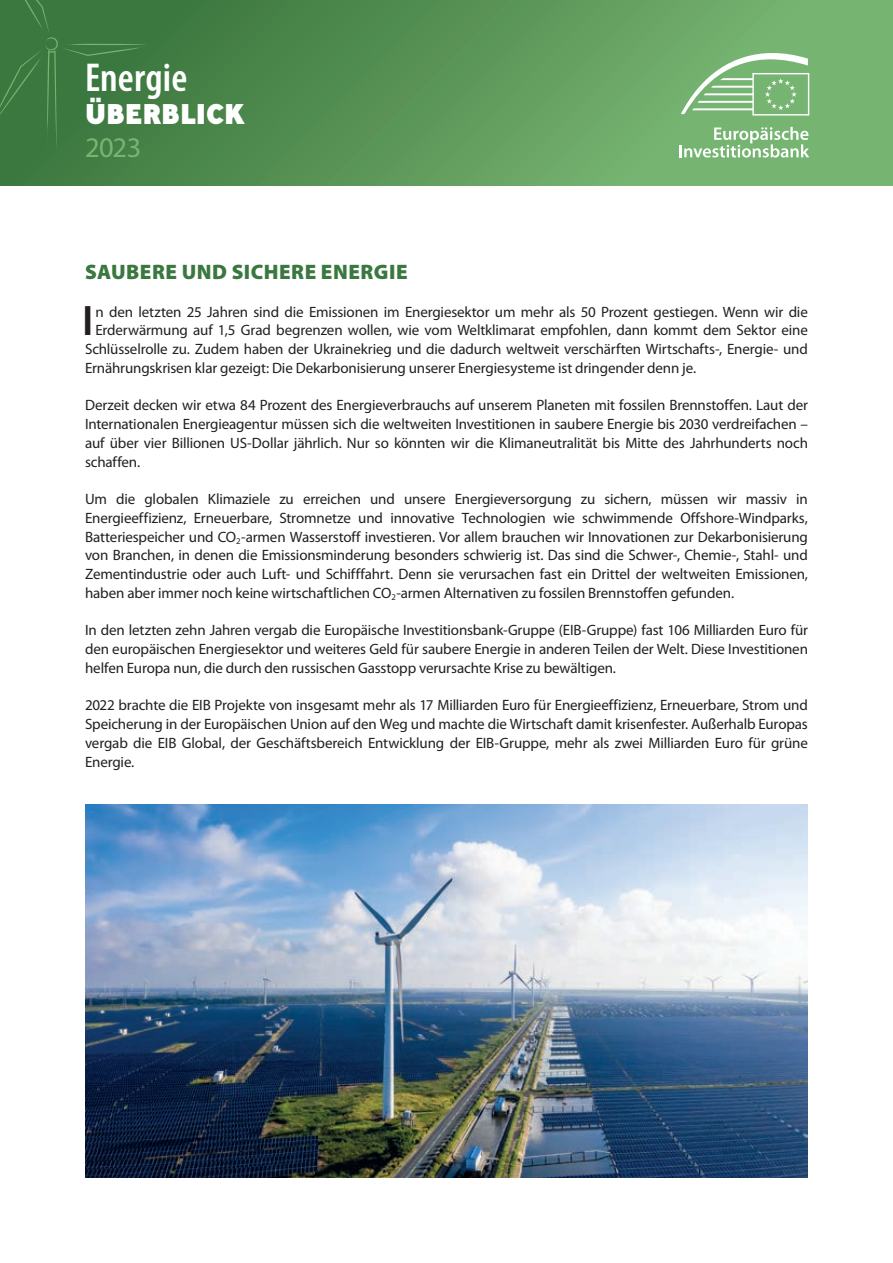
<style>
.page{position:relative;width:893px;height:1263px;background:#fff}
.page>*{position:absolute;margin:0;border:0;box-sizing:border-box;transform-origin:0 0}
.TEXTE_COURANT_LETTRI{font:600 42.75px "Myriad Pro";color:#231f20}
.t1{font:600 condensed 40.5px "Myriad Pro";letter-spacing:.005em;color:#fff}
.t2{font:800 28.5px "Ministry";color:#fff}
.t3{font:28.5px "Myriad Pro";color:#76b571}
.TITRE_COULEUR_TEXTE{font:900 21px "Myriad Pro";letter-spacing:.025em;color:#3a7840}
.TEXTE_COURANT{font:15px/18.8px "Myriad Pro";letter-spacing:-.01em;color:#231f20;text-align:justify}
.TEXTE_COURANT_LETTRI-2{font:15px "Myriad Pro";letter-spacing:-.01em;color:#231f20}
</style>
<div class="page">
<div style="left:0;top:0;width:893px;height:185px;background:linear-gradient(to right,#3a743c,#7ebc77)"></div>
<svg style="left:0;top:0;width:152px;height:160px;background:#3d7a41"></svg>
<svg style="left:681px;top:53px;width:128px;height:63px;background:#90c28c"></svg>
<svg style="left:679px;top:127px;width:130px;height:31px"></svg>
<img style="left:85px;top:804px;width:723px;height:374px">
<h2 class="t1" style="left:85px;top:56px;width:104px">Energie</h2>
<h3 class="t2" style="left:85px;top:95px;width:161px">ÜBERBLICK</h3>
<h3 class="t3" style="left:85px;top:132px;width:58px">2023</h3>
<p class="TITRE_COULEUR_TEXTE" style="left:85px;top:260px;width:324px">SAUBERE UND SICHERE ENERGIE</p>
<p class="TEXTE_COURANT_LETTRI" style="left:82px;top:297px;width:13px">I</p>
<p class="TEXTE_COURANT_LETTRI-2" style="left:95px;top:303px;width:714px">n den letzten 25 Jahren sind die Emissionen im Energiesektor um mehr als 50 Prozent gestiegen. Wenn wir die</p>
<p class="TEXTE_COURANT_LETTRI-2" style="left:95px;top:322px;width:714px">Erderwärmung auf 1,5 Grad begrenzen wollen, wie vom Weltklimarat empfohlen, dann kommt dem Sektor eine</p>
<p class="TEXTE_COURANT_LETTRI-2" style="left:85px;top:341px;width:724px">Schlüsselrolle zu. Zudem haben der Ukrainekrieg und die dadurch weltweit verschärften Wirtschafts-, Energie- und</p>
<p class="TEXTE_COURANT_LETTRI-2" style="left:85px;top:360px;width:613px">Ernährungskrisen klar gezeigt: Die Dekarbonisierung unserer Energiesysteme ist dringender denn je.</p>
<p class="TEXTE_COURANT" style="left:85px;top:396px;width:724px">Derzeit decken wir etwa 84 Prozent des Energieverbrauchs auf unserem Planeten mit fossilen Brennstoffen. Laut der Internationalen Energieagentur müssen sich die weltweiten Investitionen in saubere Energie bis 2030 verdreifachen – auf über vier Billionen US-Dollar jährlich. Nur so könnten wir die Klimaneutralität bis Mitte des Jahrhunderts noch schaffen.</p>
<p class="TEXTE_COURANT" style="left:85px;top:490px;width:724px">Um die globalen Klimaziele zu erreichen und unsere Energieversorgung zu sichern, müssen wir massiv in Energieeffizienz, Erneuerbare, Stromnetze und innovative Technologien wie schwimmende Offshore-Windparks, Batteriespeicher und CO<sub>2</sub>-armen Wasserstoff investieren. Vor allem brauchen wir Innovationen zur Dekarbonisierung von Branchen, in denen die Emissionsminderung besonders schwierig ist. Das sind die Schwer-, Chemie-, Stahl- und Zementindustrie oder auch Luft- und Schifffahrt. Denn sie verursachen fast ein Drittel der weltweiten Emissionen, haben aber immer noch keine wirtschaftlichen CO<sub>2</sub>-armen Alternativen zu fossilen Brennstoffen gefunden.</p>
<p class="TEXTE_COURANT" style="left:85px;top:621px;width:724px">In den letzten zehn Jahren vergab die Europäische Investitionsbank-Gruppe (EIB-Gruppe) fast 106 Milliarden Euro für den europäischen Energiesektor und weiteres Geld für saubere Energie in anderen Teilen der Welt. Diese Investitionen helfen Europa nun, die durch den russischen Gasstopp verursachte Krise zu bewältigen.</p>
<p class="TEXTE_COURANT" style="left:85px;top:696px;width:724px">2022 brachte die EIB Projekte von insgesamt mehr als 17 Milliarden Euro für Energieeffizienz, Erneuerbare, Strom und Speicherung in der Europäischen Union auf den Weg und machte die Wirtschaft damit krisenfester. Außerhalb Europas vergab die EIB Global, der Geschäftsbereich Entwicklung der EIB-Gruppe, mehr als zwei Milliarden Euro für grüne Energie.</p>
</div>
